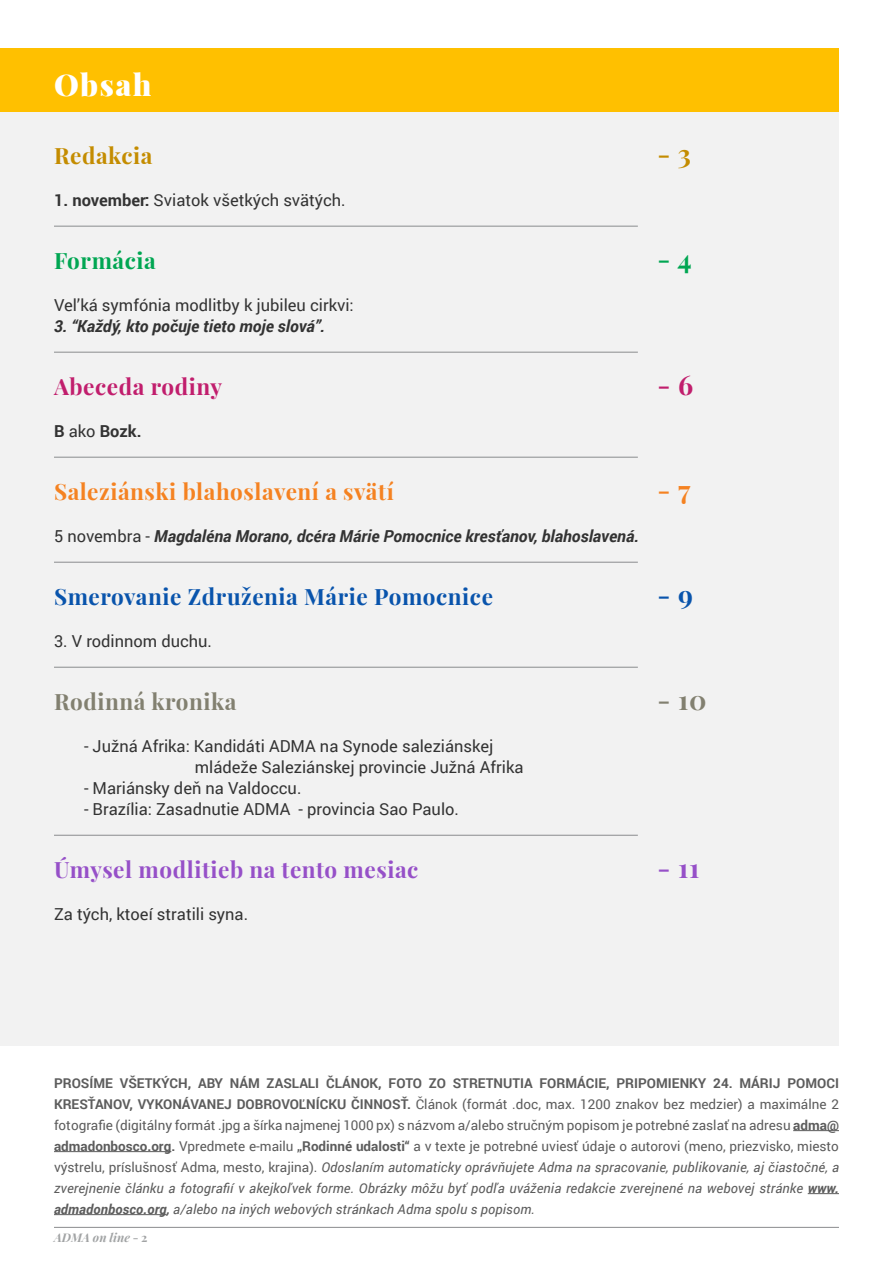
<style>
.page{position:relative;width:893px;height:1263px;background:#fff}
.page>*{position:absolute;margin:0;border:0;box-sizing:border-box;transform-origin:0 0}
.t1{font:900 30px "Playfair Display";letter-spacing:.05em;color:#fff}
.t2{font:700 27px "Playfair Display";color:#828070}
.t3{font:700 27px "Playfair Display";color:#9650c8}
.t4{font:700 27px "Playfair Display";color:#c48c00}
.t5{font:700 27px "Playfair Display";color:#00a652}
.t6{font:700 27px "Playfair Display";color:#c11e6d}
.t7{font:700 27px "Playfair Display";color:#f58221}
.t8{font:700 27px "Playfair Display";color:#0954ac}
.t9{font:700 22.5px "Playfair Display";letter-spacing:.025em;color:#0954ac}
.t10{font:700 22.5px "Playfair Display";letter-spacing:.025em;color:#f58221}
.t11{font:700 22.5px "Playfair Display";letter-spacing:.025em;color:#9650c8}
.t12{font:700 22.5px "Playfair Display";letter-spacing:.025em;color:#828070}
.t13{font:700 22.5px "Playfair Display";letter-spacing:.025em;color:#c11e6d}
.t14{font:700 22.5px "Playfair Display";letter-spacing:.025em;color:#c48c00}
.t15{font:700 22.5px "Playfair Display";letter-spacing:.025em;color:#00a652}
.t16{font:16.5px "Roboto";color:#333}
.t17{font:italic 700 16.5px "Roboto";color:#333}
.t18{font:700 16.5px "Roboto";color:#333}
.t19{font:13.5px/21px "Roboto";color:#5c5c5c;text-align:justify}
.t20{font:italic 700 12px "Playfair Display";color:#a1a3a4}
.s1{font-weight:700}
.s2{font-weight:400}
.s3{font-weight:400;font-style:normal}
.s4{font-style:italic}
.s5{font-weight:700;font-style:italic}
.s6{font-style:normal}
</style>
<div class="page">
<hr style="left:54px;top:1227px;width:785px;height:1px;background:#8a8c8e">
<div style="left:0;top:111px;width:839px;height:935px;background:#f2f2f2"></div>
<div style="left:0;top:48px;width:839px;height:63px;background:#ffc000"></div>
<hr style="left:54px;top:226px;width:584px;height:1px;background:#8a8c8e">
<hr style="left:54px;top:457px;width:584px;height:1px;background:#8a8c8e">
<hr style="left:54px;top:835px;width:584px;height:1px;background:#8a8c8e">
<hr style="left:54px;top:352px;width:584px;height:1px;background:#8a8c8e">
<hr style="left:54px;top:667px;width:584px;height:1px;background:#8a8c8e">
<hr style="left:54px;top:562px;width:584px;height:1px;background:#8a8c8e">
<hr style="left:793px;top:1130px;width:46px;height:1px;background:#5c5c5c">
<hr style="left:54px;top:1151px;width:117px;height:1px;background:#5c5c5c">
<hr style="left:808px;top:1193px;width:31px;height:1px;background:#5c5c5c">
<hr style="left:54px;top:1214px;width:113px;height:1px;background:#5c5c5c">
<p class="t1" style="left:54px;top:61px;width:99px">Obsah</p>
<p class="t14" style="left:54px;top:137px;width:100px">Redakcia</p>
<p class="t16" style="left:54px;top:188px;width:293px"><span class="s1">1. november:</span> Sviatok všetkých svätých.</p>
<p class="t15" style="left:54px;top:242px;width:103px">Formácia</p>
<p class="t16" style="left:54px;top:293px;width:301px">Vel’ká symfónia modlitby k jubileu cirkvi:</p>
<p class="t17" style="left:54px;top:314px;width:273px">3. “Každý, kto počuje tieto moje slová”.</p>
<p class="t13" style="left:54px;top:368px;width:170px">Abeceda rodiny</p>
<p class="t18" style="left:54px;top:419px;width:89px">B <span class="s2">ako</span> Bozk.</p>
<p class="t10" style="left:54px;top:473px;width:341px">Saleziánski blahoslavení a svätí</p>
<p class="t17" style="left:54px;top:524px;width:586px"><span class="s3">5 novembra -</span> Magdaléna Morano, dcéra Márie Pomocnice kresťanov, blahoslavená.</p>
<p class="t9" style="left:54px;top:578px;width:440px">Smerovanie Združenia Márie Pomocnice</p>
<p class="t16" style="left:54px;top:629px;width:160px">3. V rodinnom duchu.</p>
<p class="t12" style="left:54px;top:683px;width:184px">Rodinná kronika</p>
<p class="t16" style="left:84px;top:734px;width:411px">- Južná Afrika: Kandidáti ADMA na Synode saleziánskej</p>
<p class="t16" style="left:195px;top:755px;width:330px">mládeže Saleziánskej provincie Južná Afrika</p>
<p class="t16" style="left:84px;top:776px;width:219px">- Mariánsky deň na Valdoccu.</p>
<p class="t16" style="left:84px;top:797px;width:376px">- Brazília: Zasadnutie ADMA - provincia Sao Paulo.</p>
<p class="t11" style="left:54px;top:851px;width:366px">Úmysel modlitieb na tento mesiac</p>
<p class="t16" style="left:54px;top:902px;width:196px">Za tých, ktoeí stratili syna.</p>
<p class="t4" style="left:657px;top:132px;width:35px">- 3</p>
<p class="t5" style="left:657px;top:237px;width:36px">- 4</p>
<p class="t6" style="left:657px;top:363px;width:37px">- 6</p>
<p class="t7" style="left:657px;top:468px;width:34px">- 7</p>
<p class="t8" style="left:657px;top:573px;width:37px">- 9</p>
<p class="t2" style="left:657px;top:678px;width:51px">- 10</p>
<p class="t3" style="left:657px;top:846px;width:43px">- 11</p>
<p class="t19" style="left:54px;top:1072px;width:786px"><span class="s1">PROSÍME VŠETKÝCH, ABY NÁM ZASLALI ČLÁNOK, FOTO ZO STRETNUTIA FORMÁCIE, PRIPOMIENKY 24. MÁRIJ POMOCI KRESŤANOV, VYKONÁVANEJ DOBROVOĽNÍCKU ČINNOSŤ.</span> Článok (formát .doc, max. 1200 znakov bez medzier) a maximálne 2 fotografie (digitálny formát .jpg a šírka najmenej 1000 px) s názvom a/alebo stručným popisom je potrebné zaslať na adresu <span class="s1">adma@ admadonbosco.org.</span> Vpredmete e-mailu <span class="s1">„Rodinné udalosti“</span> a v texte je potrebné uviesť údaje o autorovi (meno, priezvisko, miesto výstrelu, príslušnosť Adma, mesto, krajina). <span class="s4">Odoslaním automaticky oprávňujete Adma na spracovanie, publikovanie, aj čiastočné, a zverejnenie článku a fotografií v akejkoľvek forme. Obrázky môžu byť podľa uváženia redakcie zverejnené na webovej stránke</span> <span class="s5">www. admadonbosco.org,</span> <span class="s4">a/alebo na iných webových stránkach Adma spolu s popisom.</span></p>
<p class="t20" style="left:54px;top:1228px;width:95px">ADMA on line <span class="s6">- 2</span></p>
</div>
